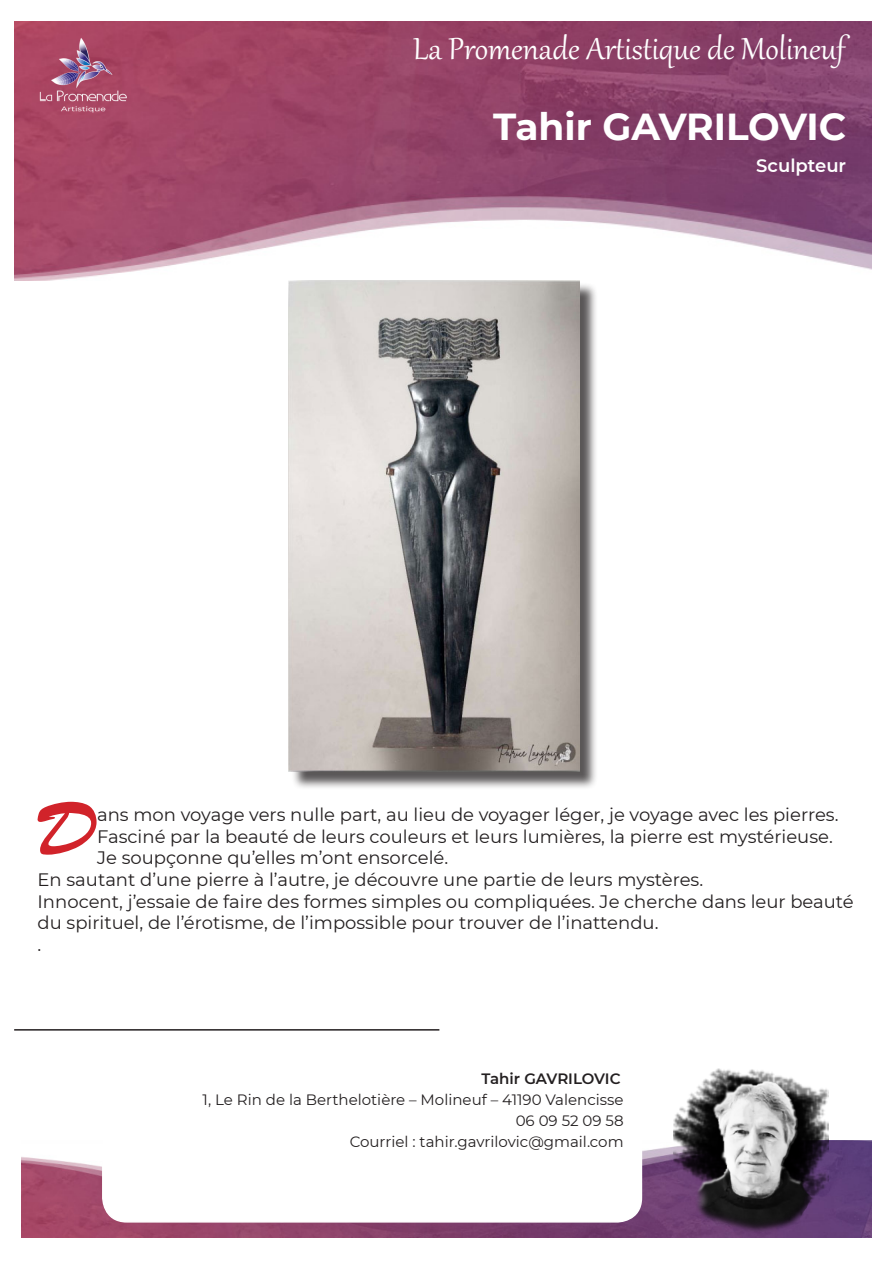
<style>
.page{position:relative;width:893px;height:1263px;background:#fff}
.page>*{position:absolute;margin:0;border:0;box-sizing:border-box;transform-origin:0 0}
.t1{font:74.4px "Brush Script Std";color:#d1232a}
.t2{font:37.5px "Gabriola";color:#fff}
.t3{font:700 37.5px "Montserrat";color:#fff}
.t4{font:18px/21.6px "Montserrat";color:#231f20}
.t5{font:600 18px "Montserrat";color:#fff}
.t6{font:15px "Montserrat";color:#231f20}
.t7{font:600 15px "Montserrat";color:#231f20}
</style>
<div class="page">
<img style="left:21px;top:1140px;width:851px;height:97px">
<img style="left:14px;top:21px;width:858px;height:259px">
<div style="left:291px;top:282px;width:307px;height:508px;background:#231f20;opacity:.75"></div>
<img style="left:288px;top:280px;width:291px;height:492px">
<img style="left:674px;top:1068px;width:154px;height:166px">
<div style="left:103px;top:1047px;width:538px;height:175px;background:#fff;border-radius:24px"></div>
<div style="left:102px;top:1047px;width:540px;height:175px;border:2px solid #fff;border-radius:24px"></div>
<img style="left:25px;top:33px;width:116px;height:85px">
<hr style="left:14px;top:1029px;width:425px;height:1px;background:#231f20">
<p class="t2" style="left:413px;top:24px;width:433px">La Promenade Artistique de Molineuf</p>
<p class="t3" style="left:493px;top:99px;width:354px">Tahir GAVRILOVIC</p>
<p class="t5" style="left:756px;top:153px;width:91px">Sculpteur</p>
<p class="t1" style="left:34px;top:788px;width:61px">D</p>
<p class="t4" style="left:97px;top:803px;width:743px">ans mon voyage vers nulle part, au lieu de voyager léger, je voyage avec les pierres.</p>
<p class="t4" style="left:97px;top:825px;width:737px">Fasciné par la beauté de leurs couleurs et leurs lumières, la pierre est mystérieuse.</p>
<p class="t4" style="left:97px;top:846px;width:353px">Je soupçonne qu’elles m’ont ensorcelé.</p>
<p class="t4" style="left:38px;top:868px;width:667px">En sautant d’une pierre à l’autre, je découvre une partie de leurs mystères.</p>
<p class="t4" style="left:38px;top:890px;width:818px">Innocent, j’essaie de faire des formes simples ou compliquées. Je cherche dans leur beauté du spirituel, de l’érotisme, de l’impossible pour trouver de l’inattendu.<br>.</p>
<p class="t7" style="left:482px;top:1068px;width:140px">Tahir GAVRILOVIC</p>
<p class="t6" style="left:203px;top:1089px;width:422px">1, Le Rin de la Berthelotière – Molineuf – 41190 Valencisse</p>
<p class="t6" style="left:516px;top:1110px;width:109px">06 09 52 09 58</p>
<p class="t6" style="left:350px;top:1131px;width:275px">Courriel : tahir.gavrilovic@gmail.com</p>
</div>
